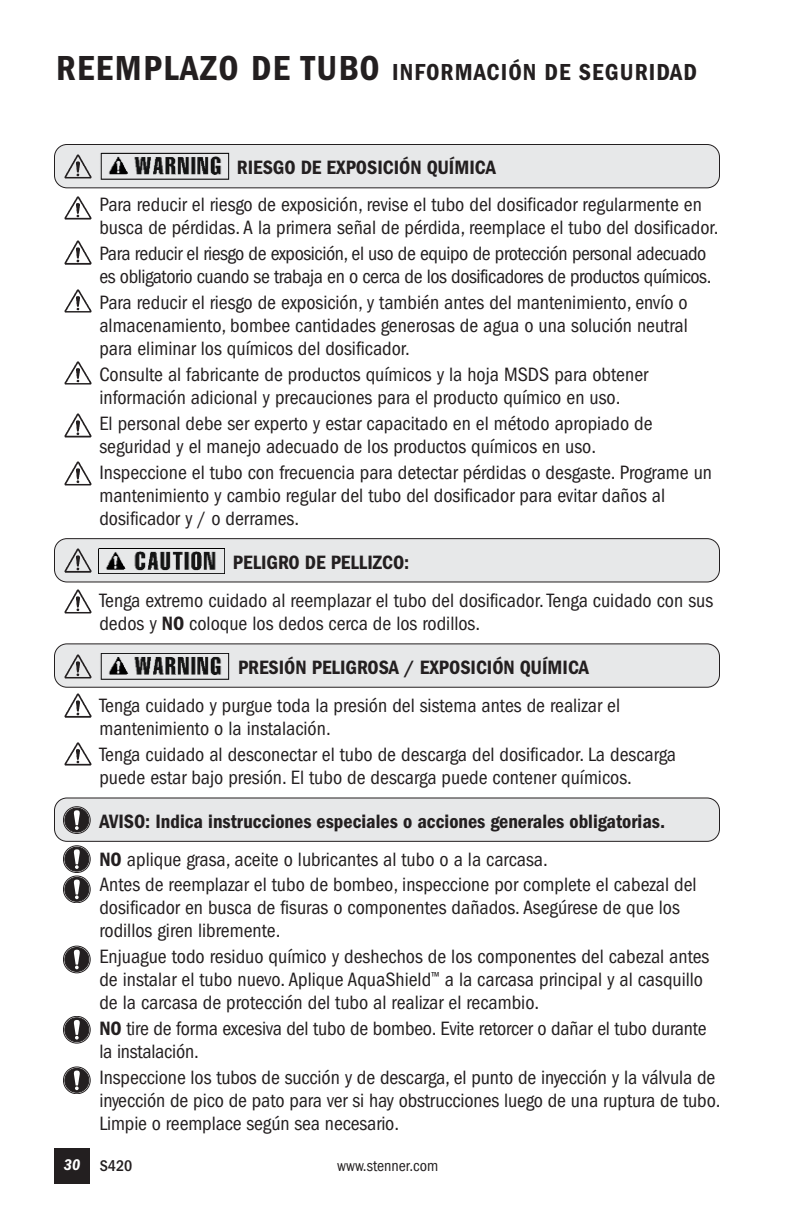
<style>
.page{position:relative;width:792px;height:1224px;background:#fff}
.page>*{position:absolute;margin:0;border:0;box-sizing:border-box;transform-origin:0 0}
.t1{font:600 condensed 24px "Franklin Gothic";letter-spacing:.045em;color:#231f20}
.t2{font:condensed 20px/23px "Franklin Gothic";color:#231f20}
.t3{font:600 condensed 20px/37.4px "Franklin Gothic";color:#231f20}
.t4{font:condensed 20px/23px "Franklin Gothic";letter-spacing:-.02em;color:#231f20}
.t5{font:condensed 16px "Franklin Gothic";color:#231f20}
.t6{font:500 condensed 16px "Franklin Gothic";color:#231f20}
.s1{font-size:36px}
.s2{font-weight:600}
.s3{font-weight:400}
.s4{font-weight:600;font-style:italic;color:#fff}
</style>
<div class="page">
<div style="left:54px;top:1148px;width:36px;height:36px;background:#231f20"></div>
<div style="left:54px;top:798px;width:666px;height:43px;background:#e7e8e9;border-radius:12px"></div>
<div style="left:54px;top:797px;width:666px;height:45px;border:2px solid #231f20;border-radius:13px"></div>
<div style="left:54px;top:644px;width:666px;height:43px;background:#e7e8e9;border-radius:12px"></div>
<div style="left:54px;top:643px;width:666px;height:45px;border:2px solid #231f20;border-radius:13px"></div>
<div style="left:54px;top:539px;width:666px;height:43px;background:#e7e8e9;border-radius:12px"></div>
<div style="left:54px;top:538px;width:666px;height:44px;border:2px solid #231f20;border-radius:13px"></div>
<div style="left:54px;top:144px;width:666px;height:44px;background:#e7e8e9;border-radius:12px"></div>
<div style="left:54px;top:144px;width:666px;height:44px;border:2px solid #231f20;border-radius:13px"></div>
<svg style="left:63px;top:807px;width:27px;height:26px"></svg>
<div style="left:63px;top:807px;width:27px;height:27px;border:1px solid #231f20;border-radius:50%"></div>
<div style="left:65px;top:808px;width:24px;height:24px;background:#231f20;border-radius:50%"></div>
<div style="left:65px;top:808px;width:24px;height:24px;border:1px solid #231f20;border-radius:50%"></div>
<svg style="left:74px;top:810px;width:6px;height:20px"></svg>
<img style="left:100px;top:653px;width:130px;height:26px">
<img style="left:64px;top:654px;width:28px;height:25px">
<img style="left:100px;top:153px;width:130px;height:26px">
<img style="left:64px;top:154px;width:28px;height:25px">
<img style="left:64px;top:196px;width:28px;height:24px">
<img style="left:64px;top:240px;width:28px;height:25px">
<img style="left:64px;top:289px;width:28px;height:24px">
<img style="left:64px;top:361px;width:28px;height:24px">
<img style="left:64px;top:461px;width:28px;height:25px">
<img style="left:98px;top:548px;width:127px;height:25px">
<img style="left:64px;top:548px;width:28px;height:25px">
<img style="left:64px;top:589px;width:28px;height:25px">
<img style="left:64px;top:693px;width:28px;height:25px">
<img style="left:64px;top:742px;width:28px;height:24px">
<svg style="left:63px;top:846px;width:27px;height:27px"></svg>
<div style="left:63px;top:846px;width:27px;height:27px;border:1px solid #231f20;border-radius:50%"></div>
<div style="left:65px;top:847px;width:24px;height:24px;background:#231f20;border-radius:50%"></div>
<div style="left:65px;top:847px;width:24px;height:24px;border:1px solid #231f20;border-radius:50%"></div>
<svg style="left:74px;top:849px;width:6px;height:20px"></svg>
<svg style="left:63px;top:876px;width:27px;height:27px"></svg>
<div style="left:63px;top:876px;width:27px;height:27px;border:1px solid #231f20;border-radius:50%"></div>
<div style="left:65px;top:877px;width:24px;height:24px;background:#231f20;border-radius:50%"></div>
<div style="left:65px;top:877px;width:24px;height:25px;border:1px solid #231f20;border-radius:50%"></div>
<svg style="left:74px;top:880px;width:6px;height:19px"></svg>
<svg style="left:63px;top:946px;width:27px;height:27px"></svg>
<div style="left:63px;top:946px;width:27px;height:27px;border:1px solid #231f20;border-radius:50%"></div>
<div style="left:65px;top:948px;width:24px;height:23px;background:#231f20;border-radius:50%"></div>
<div style="left:65px;top:947px;width:24px;height:25px;border:1px solid #231f20;border-radius:50%"></div>
<svg style="left:74px;top:950px;width:6px;height:19px"></svg>
<svg style="left:63px;top:1016px;width:27px;height:27px"></svg>
<div style="left:63px;top:1016px;width:27px;height:27px;border:1px solid #231f20;border-radius:50%"></div>
<div style="left:65px;top:1018px;width:24px;height:24px;background:#231f20;border-radius:50%"></div>
<div style="left:65px;top:1018px;width:24px;height:24px;border:1px solid #231f20;border-radius:50%"></div>
<svg style="left:74px;top:1020px;width:6px;height:20px"></svg>
<svg style="left:63px;top:1067px;width:27px;height:27px"></svg>
<div style="left:63px;top:1067px;width:27px;height:27px;border:1px solid #231f20;border-radius:50%"></div>
<div style="left:65px;top:1068px;width:24px;height:24px;background:#231f20;border-radius:50%"></div>
<div style="left:65px;top:1068px;width:24px;height:25px;border:1px solid #231f20;border-radius:50%"></div>
<svg style="left:74px;top:1071px;width:6px;height:19px"></svg>
<img style="left:64px;top:413px;width:28px;height:25px">
<p class="t1" style="left:56px;top:64px;width:642px"><span class="s1">REEMPLAZO DE TUBO</span> INFORMACIÓN DE SEGURIDAD</p>
<p class="t3" style="left:237px;top:150px;width:261px">RIESGO DE EXPOSICIÓN QUÍMICA</p>
<p class="t2" style="left:99px;top:195px;width:621px">Para reducir el riesgo de exposición, revise el tubo del dosificador regularmente en busca de pérdidas. A la primera señal de pérdida, reemplace el tubo del dosificador.</p>
<p class="t4" style="left:99px;top:244px;width:614px">Para reducir el riesgo de exposición, el uso de equipo de protección personal adecuado es obligatorio cuando se trabaja en o cerca de los dosificadores de productos químicos.</p>
<p class="t2" style="left:99px;top:293px;width:590px;text-align:justify">Para reducir el riesgo de exposición, y también antes del mantenimiento, envío o almacenamiento, bombee cantidades generosas de agua o una solución neutral para eliminar los químicos del dosificador.</p>
<p class="t2" style="left:99px;top:364px;width:550px">Consulte al fabricante de productos químicos y la hoja MSDS para obtener información adicional y precauciones para el producto químico en uso.</p>
<p class="t2" style="left:99px;top:413px;width:555px">El personal debe ser experto y estar capacitado en el método apropiado de seguridad y el manejo adecuado de los productos químicos en uso.</p>
<p class="t2" style="left:99px;top:462px;width:614px">Inspeccione el tubo con frecuencia para detectar pérdidas o desgaste. Programe un mantenimiento y cambio regular del tubo del dosificador para evitar daños al dosificador y / o derrames.</p>
<p class="t3" style="left:233px;top:546px;width:178px">PELIGRO DE PELLIZCO:</p>
<p class="t2" style="left:99px;top:590px;width:615px">Tenga extremo cuidado al reemplazar el tubo del dosificador.Tenga cuidado con sus dedos y <span class="s2">NO</span> coloque los dedos cerca de los rodillos.</p>
<p class="t3" style="left:238px;top:651px;width:353px">PRESIÓN PELIGROSA / EXPOSICIÓN QUÍMICA</p>
<p class="t2" style="left:99px;top:695px;width:522px">Tenga cuidado y purgue toda la presión del sistema antes de realizar el mantenimiento o la instalación.</p>
<p class="t2" style="left:99px;top:744px;width:578px">Tenga cuidado al desconectar el tubo de descarga del dosificador. La descarga puede estar bajo presión. El tubo de descarga puede contener químicos.</p>
<p class="t3" style="left:99px;top:804px;width:567px">AVISO: Indica instrucciones especiales o acciones generales obligatorias.<br>NO <span class="s3">aplique grasa, aceite o lubricantes al tubo o a la carcasa.</span></p>
<p class="t2" style="left:99px;top:875px;width:599px">Antes de reemplazar el tubo de bombeo, inspeccione por complete el cabezal del dosificador en busca de fisuras o componentes dañados. Asegúrese de que los rodillos giren libremente.</p>
<p class="t2" style="left:99px;top:947px;width:612px">Enjuague todo residuo químico y deshechos de los componentes del cabezal antes de instalar el tubo nuevo. Aplique AquaShield<sup>™</sup> a la carcasa principal y al casquillo de la carcasa de protección del tubo al realizar el recambio.</p>
<p class="t2" style="left:99px;top:1019px;width:609px"><span class="s2">NO</span> tire de forma excesiva del tubo de bombeo. Evite retorcer o dañar el tubo durante la instalación.</p>
<p class="t2" style="left:99px;top:1068px;width:623px">Inspeccione los tubos de succión y de descarga, el punto de inyección y la válvula de inyección de pico de pato para ver si hay obstrucciones luego de una ruptura de tubo.<br>Limpie o reemplace según sea necesario.</p>
<p class="t6" style="left:64px;top:1160px;width:70px"><span class="s4">30</span> S420</p>
<p class="t5" style="left:337px;top:1160px;width:103px">www.stenner.com</p>
</div>
